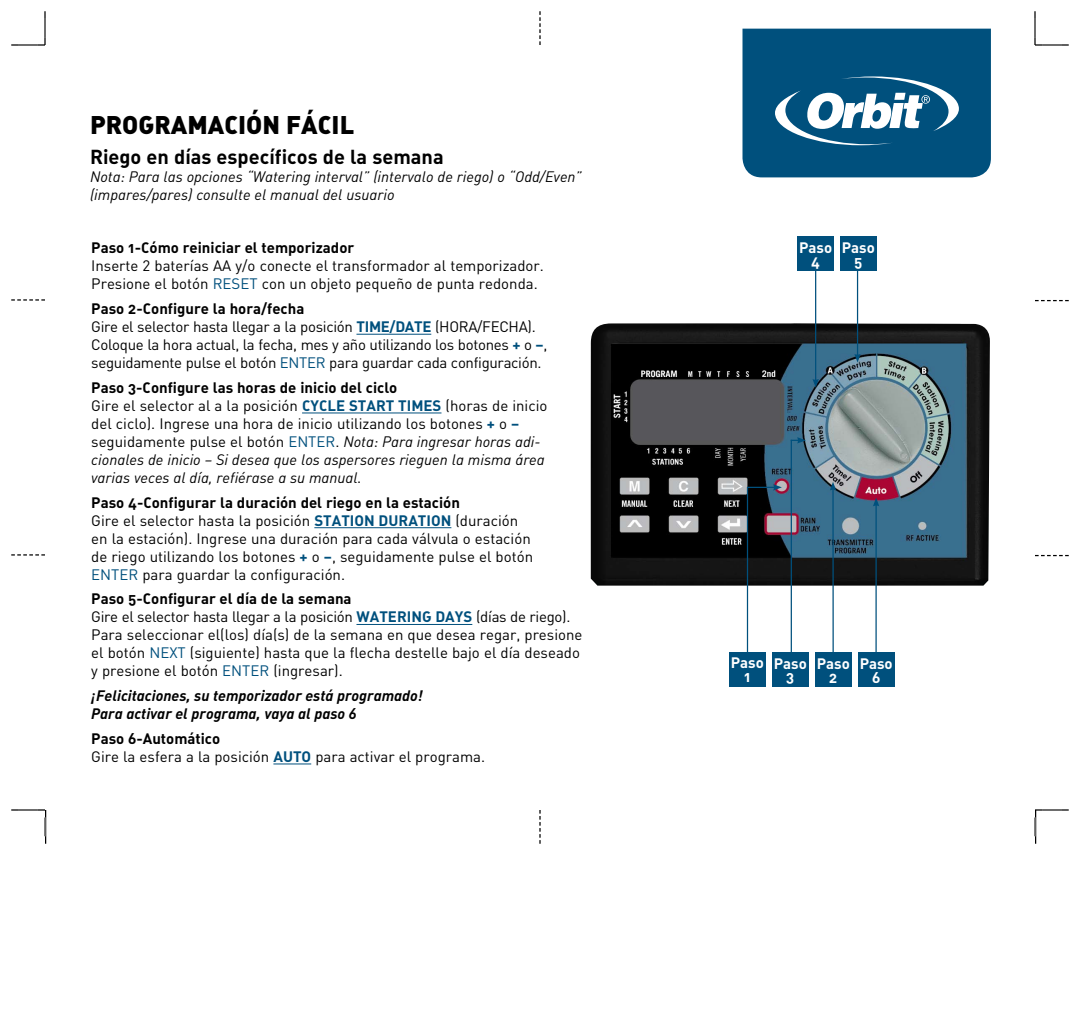
<style>
.page{position:relative;width:1080px;height:1035px;background:#fff}
.page>*{position:absolute;margin:0;border:0;box-sizing:border-box;transform-origin:0 0}
.t1{font:25.25px "DIN Black Alternate";color:#000}
.t2{font:20px "DIN Bold Alternate";color:#000}
.t3{font:15px/18px "DIN";color:#000}
.t4{font:15px/18px "DIN Regular Italic Alt";color:#000}
.t5{font:15px/18px "DIN";letter-spacing:-.02em;color:#000}
.t6{font:15px "DIN Bold Alternate";color:#000}
.t7{font:15px/18px "DIN Bold Italic Alt";color:#000}
.t8{font:15px/13.8px "DIN Bold Alternate";color:#fff;text-align:center}
.t9{font:15px "DIN Bold Alternate";color:#00507d}
.s1{color:#00507d}
.s2{font-family:"DIN Bold Alternate";color:#00507d}
.s3{font-family:"DIN"}
.s4{font-family:"DIN";color:#00507d}
</style>
<div class="page">
<hr style="left:356px;top:334px;width:75px;height:1px;background:#00507d">
<hr style="left:302px;top:413px;width:139px;height:1px;background:#00507d">
<hr style="left:314px;top:527px;width:137px;height:1px;background:#00507d">
<hr style="left:356px;top:624px;width:116px;height:1px;background:#00507d">
<hr style="left:273px;top:764px;width:38px;height:1px;background:#00507d">
<svg style="left:11px;top:299px;width:34px;height:2px"></svg>
<hr style="left:11px;top:44px;width:34px;height:2px;background:#000">
<hr style="left:11px;top:809px;width:34px;height:2px;background:#000">
<hr style="left:1035px;top:44px;width:34px;height:2px;background:#000">
<hr style="left:1035px;top:809px;width:34px;height:2px;background:#000">
<svg style="left:11px;top:554px;width:34px;height:2px"></svg>
<svg style="left:1035px;top:300px;width:34px;height:1px"></svg>
<svg style="left:1035px;top:555px;width:34px;height:1px"></svg>
<svg style="left:539px;top:810px;width:2px;height:34px"></svg>
<svg style="left:539px;top:11px;width:2px;height:34px"></svg>
<hr style="left:44px;top:11px;width:2px;height:34px;background:#000">
<hr style="left:1034px;top:11px;width:2px;height:34px;background:#000">
<hr style="left:45px;top:810px;width:1px;height:34px;background:#000">
<hr style="left:1035px;top:810px;width:1px;height:34px;background:#000">
<svg style="left:742px;top:29px;width:249px;height:148px;background:#1c638b"></svg>
<img style="left:591px;top:323px;width:399px;height:263px">
<hr style="left:857px;top:270px;width:1px;height:86px;background:#00507d">
<svg style="left:854px;top:354px;width:7px;height:9px"></svg>
<hr style="left:815px;top:270px;width:1px;height:111px;background:#00507d">
<svg style="left:812px;top:379px;width:7px;height:9px"></svg>
<svg style="left:747px;top:484px;width:35px;height:7px"></svg>
<svg style="left:791px;top:437px;width:15px;height:7px"></svg>
<hr style="left:747px;top:487px;width:1px;height:166px;background:#00507d">
<div style="left:729px;top:652px;width:37px;height:35px;background:#00507d"></div>
<hr style="left:791px;top:440px;width:1px;height:213px;background:#00507d">
<div style="left:772px;top:652px;width:37px;height:35px;background:#00507d"></div>
<hr style="left:832px;top:489px;width:2px;height:163px;background:#00507d">
<svg style="left:830px;top:482px;width:6px;height:9px"></svg>
<div style="left:815px;top:652px;width:36px;height:35px;background:#00507d"></div>
<hr style="left:875px;top:504px;width:2px;height:153px;background:#00507d">
<svg style="left:873px;top:498px;width:6px;height:8px"></svg>
<div style="left:858px;top:652px;width:36px;height:35px;background:#00507d"></div>
<div style="left:840px;top:236px;width:36px;height:35px;background:#00507d"></div>
<div style="left:798px;top:236px;width:36px;height:35px;background:#00507d"></div>
<svg style="left:19px;top:44px;width:19px;height:2px"></svg>
<svg style="left:1042px;top:44px;width:19px;height:2px"></svg>
<svg style="left:19px;top:809px;width:19px;height:2px"></svg>
<svg style="left:1042px;top:809px;width:19px;height:2px"></svg>
<svg style="left:44px;top:19px;width:2px;height:19px"></svg>
<svg style="left:44px;top:818px;width:2px;height:18px"></svg>
<svg style="left:1034px;top:19px;width:2px;height:19px"></svg>
<svg style="left:1034px;top:818px;width:2px;height:18px"></svg>
<h1 class="t1" style="left:90px;top:108px;width:266px">PROGRAMACIÓN FÁCIL</h1>
<h2 class="t2" style="left:90px;top:144px;width:355px">Riego en días específicos de la semana</h2>
<p class="t4" style="left:90px;top:168px;width:493px">Nota: Para las opciones “Watering interval” (intervalo de riego) o “Odd/Even” (impares/pares) consulte el manual del usuario</p>
<p class="t6" style="left:91px;top:238px;width:265px">Paso 1-Cómo reiniciar el temporizador</p>
<p class="t3" style="left:91px;top:257px;width:454px">Inserte 2 baterías AA y/o conecte el transformador al temporizador.<br>Presione el botón <span class="s1">Reset</span> con un objeto pequeño de punta redonda.</p>
<p class="t6" style="left:91px;top:299px;width:215px">Paso 2-Configure la hora/fecha</p>
<p class="t5" style="left:91px;top:318px;width:458px">Gire el selector hasta llegar a la posición <span class="s2">TIME/DATE</span> (HORA/FECHA).<br>Coloque la hora actual, la fecha, mes y año utilizando los botones <span class="s2">+</span> o <span class="s2">–</span>, seguidamente pulse el botón <span class="s1">Enter</span> para guardar cada configuración.</p>
<p class="t6" style="left:91px;top:377px;width:308px">Paso 3-Configure las horas de inicio del ciclo</p>
<p class="t3" style="left:91px;top:397px;width:277px">Gire el selector al a la posición <span class="s2">Cycle Start</span></p>
<p class="t9" style="left:398px;top:395px;width:18px">Times</p>
<p class="t3" style="left:91px;top:397px;width:458px;text-indent:354px">(horas de inicio del ciclo). Ingrese una hora de inicio utilizando los botones <span class="s2">+</span> o <span class="s2">–</span></p>
<p class="t4" style="left:91px;top:432px;width:455px"><span class="s3">seguidamente pulse el botón</span> <span class="s4">E nter</span><span class="s3">.</span> Nota: Para ingresar horas adi&shy;cionales de inicio – Si desea que los aspersores rieguen la misma área varias veces al día, refiérase a su manual.</p>
<p class="t6" style="left:91px;top:492px;width:370px">Paso 4-Configurar la duración del riego en la estación</p>
<p class="t3" style="left:91px;top:512px;width:241px">Gire el selector hasta la posición <span class="s2">Stati</span></p>
<p class="t9" style="left:355px;top:510px;width:53px">on Durati</p>
<p class="t3" style="left:91px;top:512px;width:443px;text-indent:340px"><span class="s2">on</span> (duración en la estación). Ingrese una duración para cada válvula o estación de riego utilizando los botones <span class="s2">+</span> o <span class="s2">–</span>, seguidamente pulse el botón <span class="s1">Enter</span> para guardar la configuración.</p>
<p class="t6" style="left:91px;top:589px;width:262px">Paso 5-Configurar el día de la semana</p>
<p class="t5" style="left:91px;top:608px;width:288px">Gire el selector hasta llegar a la posición <span class="s2">Wateri</span></p>
<p class="t3" style="left:91px;top:608px;width:493px;text-indent:320px"><span class="s2">ng Days</span> (días de riego).<br>Para seleccionar el(los) día(s) de la semana en que desea regar, presione el botón <span class="s1">N ext</span> (siguiente) hasta que la flecha destelle bajo el día deseado y presione el botón <span class="s1">Enter</span> (ingresar).</p>
<p class="t7" style="left:91px;top:686px;width:333px">¡Felicitaciones, su temporizador está programado!<br>Para activar el programa, vaya al paso 6</p>
<p class="t6" style="left:91px;top:728px;width:131px">Paso 6-Automático</p>
<p class="t3" style="left:91px;top:748px;width:395px">Gire la esfera a la posición <span class="s2">AUTO</span> para activar el programa.</p>
<p class="t8" style="left:799px;top:240px;width:35px">Paso<br>4</p>
<p class="t8" style="left:842px;top:240px;width:35px">Paso<br>5</p>
<p class="t8" style="left:731px;top:656px;width:35px">Paso<br>1</p>
<p class="t8" style="left:774px;top:656px;width:35px">Paso<br>3</p>
<p class="t8" style="left:817px;top:656px;width:35px">Paso<br>2</p>
<p class="t8" style="left:860px;top:656px;width:35px">Paso<br>6</p>
</div>
